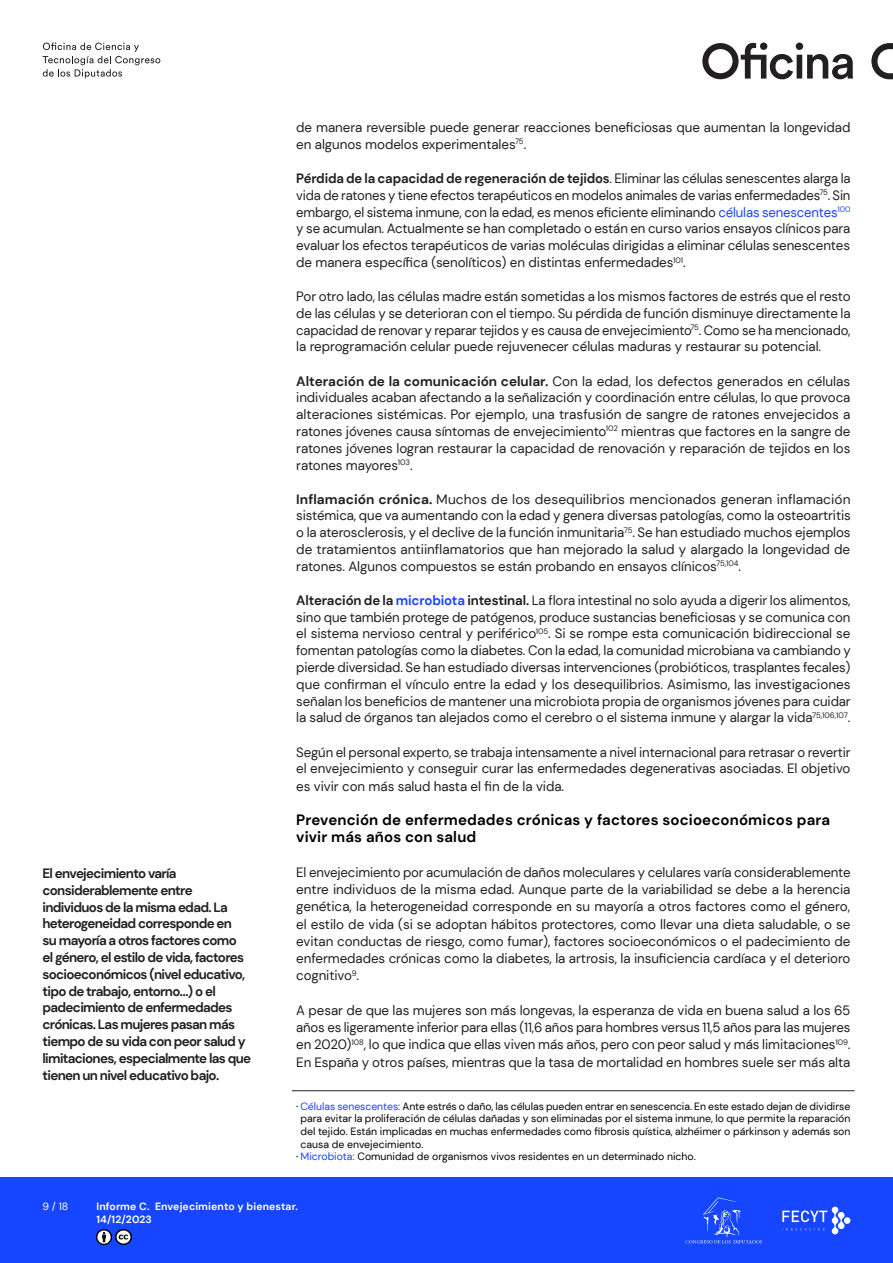
<style>
.page{position:relative;width:893px;height:1263px;background:#fff}
.page>*{position:absolute;margin:0;border:0;box-sizing:border-box;transform-origin:0 0}
.C-TITULO_3{font:700 15px/17.2px "DM Sans";letter-spacing:.01em;color:#000}
.C_TEXTO_NORMAL{font:13.5px/16.8px "DM Sans";letter-spacing:-.005em;color:#231f20;text-align:justify}
.C_TEXTO_RESUMEN{font:700 13.5px/16.8px "DM Sans";letter-spacing:-.05em;color:#231f20}
.t1{font:10.5px/12.6px "DM Sans";color:#000;text-align:justify}
.t2{font:700 10.5px/12.6px "DM Sans";letter-spacing:.01em;color:#fff}
.t3{font:10.5px "DM Sans";color:#fff}
.s1{font-weight:700}
.s2{color:#1646ff}
.s3{font-weight:700;color:#1646ff}
.s4{font-weight:500;color:#231f20}
</style>
<div class="page">
<div style="left:0;top:1178px;width:893px;height:85px;background:#1646ff"></div>
<svg style="left:685px;top:1197px;width:77px;height:46px"></svg>
<svg style="left:782px;top:1207px;width:68px;height:27px"></svg>
<img style="left:97px;top:1229px;width:15px;height:15px">
<img style="left:116px;top:1229px;width:15px;height:15px">
<svg style="left:43px;top:43px;width:117px;height:35px"></svg>
<svg style="left:871px;top:43px;width:22px;height:36px"></svg>
<svg style="left:702px;top:43px;width:151px;height:36px"></svg>
<hr style="left:292px;top:1090px;width:563px;height:1px;background:#231f20">
<p class="C_TEXTO_RESUMEN" style="left:43px;top:865px;width:210px">El envejecimiento varía considerablemente entre individuos de la misma edad. La heterogeneidad corresponde en<br>su mayoría a otros factores como<br>el género, el estilo de vida, factores socioeconómicos (nivel educativo, tipo de trabajo, entorno…) o el padecimiento de enfermedades crónicas. Las mujeres pasan más tiempo de su vida con peor salud y limitaciones, especialmente las que tienen un nivel educativo bajo.</p>
<p class="C_TEXTO_NORMAL" style="left:296px;top:119px;width:556px">de manera reversible puede generar reacciones beneficiosas que aumentan la longevidad en algunos modelos experimentales<sup>75</sup>.</p>
<p class="C_TEXTO_NORMAL" style="left:296px;top:170px;width:556px"><span class="s1">Pérdida de la capacidad de regeneración de tejidos</span>. Eliminar las células senescentes alarga la vida de ratones y tiene efectos terapéuticos en modelos animales de varias enfermedades<sup>75</sup>. Sin embargo, el sistema inmune, con la edad, es menos eficiente eliminando <span class="s2">células senescentes</span><sup>100 </sup>y se acumulan. Actualmente se han completado o están en curso varios ensayos clínicos para evaluar los efectos terapéuticos de varias moléculas dirigidas a eliminar células senescentes de manera específica (senolíticos) en distintas enfermedades<sup>101</sup>.</p>
<p class="C_TEXTO_NORMAL" style="left:296px;top:288px;width:556px">Por otro lado, las células madre están sometidas a los mismos factores de estrés que el resto de las células y se deterioran con el tiempo. Su pérdida de función disminuye directamente la capacidad de renovar y reparar tejidos y es causa de envejecimiento<sup>75</sup>. Como se ha mencionado, la reprogramación celular puede rejuvenecer células maduras y restaurar su potencial.</p>
<p class="C_TEXTO_NORMAL" style="left:296px;top:372px;width:556px"><span class="s1">Alteración de la comunicación celular.</span> Con la edad, los defectos generados en células individuales acaban afectando a la señalización y coordinación entre células, lo que provoca alteraciones sistémicas. Por ejemplo, una trasfusión de sangre de ratones envejecidos a ratones jóvenes causa síntomas de envejecimiento<sup>102</sup> mientras que factores en la sangre de ratones jóvenes logran restaurar la capacidad de renovación y reparación de tejidos en los ratones mayores<sup>103</sup>.</p>
<p class="C_TEXTO_NORMAL" style="left:296px;top:490px;width:556px"><span class="s1">Inflamación crónica.</span> Muchos de los desequilibrios mencionados generan inflamación sistémica, que va aumentando con la edad y genera diversas patologías, como la osteoartritis o la aterosclerosis, y el declive de la función inmunitaria<sup>75</sup>. Se han estudiado muchos ejemplos de tratamientos antiinflamatorios que han mejorado la salud y alargado la longevidad de ratones. Algunos compuestos se están probando en ensayos clínicos<sup>75,104</sup>.</p>
<p class="C_TEXTO_NORMAL" style="left:296px;top:592px;width:556px"><span class="s1">Alteración de la</span> <span class="s3">microbiota</span> <span class="s1">intestinal.</span> La flora intestinal no solo ayuda a digerir los alimentos, sino que también protege de patógenos, produce sustancias beneficiosas y se comunica con el sistema nervioso central y periférico<sup>105</sup>. Si se rompe esta comunicación bidireccional se fomentan patologías como la diabetes. Con la edad, la comunidad microbiana va cambiando y pierde diversidad. Se han estudiado diversas intervenciones (probióticos, trasplantes fecales) que confirman el vínculo entre la edad y los desequilibrios. Asimismo, las investigaciones señalan los beneficios de mantener una microbiota propia de organismos jóvenes para cuidar la salud de órganos tan alejados como el cerebro o el sistema inmune y alargar la vida<sup>75,106,107</sup>.</p>
<p class="C_TEXTO_NORMAL" style="left:296px;top:743px;width:556px">Según el personal experto, se trabaja intensamente a nivel internacional para retrasar o revertir el envejecimiento y conseguir curar las enfermedades degenerativas asociadas. El objetivo es vivir con más salud hasta el fin de la vida.</p>
<p class="C-TITULO_3" style="left:296px;top:811px;width:536px">Prevención de enfermedades crónicas y factores socioeconómicos para vivir más años con salud</p>
<p class="C_TEXTO_NORMAL" style="left:296px;top:863px;width:556px;line-height:17.2px">El envejecimiento por acumulación de daños moleculares y celulares varía considerablemente entre individuos de la misma edad. Aunque parte de la variabilidad se debe a la herencia genética, la heterogeneidad corresponde en su mayoría a otros factores como el género, el estilo de vida (si se adoptan hábitos protectores, como llevar una dieta saludable, o se evitan conductas de riesgo, como fumar), factores socioeconómicos o el padecimiento de enfermedades crónicas como la diabetes, la artrosis, la insuficiencia cardíaca y el deterioro cognitivo<sup>9</sup>.</p>
<p class="C_TEXTO_NORMAL" style="left:296px;top:1001px;width:556px;line-height:17.2px">A pesar de que las mujeres son más longevas, la esperanza de vida en buena salud a los 65 años es ligeramente inferior para ellas (11,6 años para hombres versus 11,5 años para las mujeres en 2020)<sup>108</sup>, lo que indica que ellas viven más años, pero con peor salud y más limitaciones<sup>109</sup>.<br>En España y otros países, mientras que la tasa de mortalidad en hombres suele ser más alta</p>
<p class="t1" style="left:300px;top:1100px;width:551px;text-indent:-4px"><span class="s4">·</span> <span class="s2">Células senescentes:</span> Ante estrés o daño, las células pueden entrar en senescencia. En este estado dejan de dividirse para evitar la proliferación de células dañadas y son eliminadas por el sistema inmune, lo que permite la reparación del tejido. Están implicadas en muchas enfermedades como fibrosis quística, alzhéimer o párkinson y además son causa de envejecimiento.</p>
<p class="t1" style="left:296px;top:1150px;width:401px"><span class="s4">·</span> <span class="s2">Microbiota:</span> Comunidad de organismos vivos residentes en un determinado nicho.</p>
<p class="t3" style="left:43px;top:1200px;width:27px">9 / 18</p>
<p class="t2" style="left:97px;top:1200px;width:203px">Informe C. Envejecimiento y bienestar.<br>14/12/2023</p>
</div>
